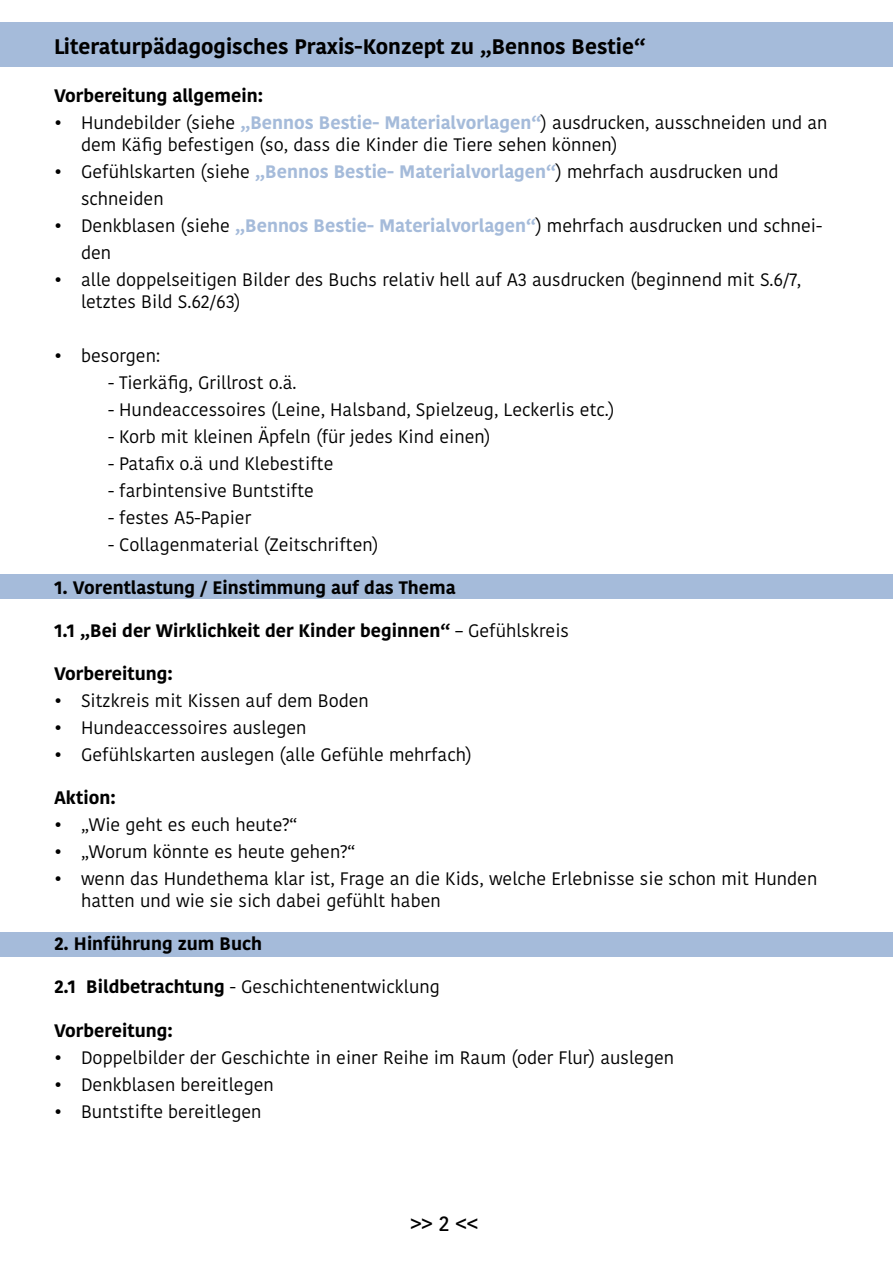
<style>
.page{position:relative;width:893px;height:1263px;background:#fff}
.page>*{position:absolute;margin:0;border:0;box-sizing:border-box;transform-origin:0 0}
.t1{font:700 21px "Kohinoor Devanagari";color:#000}
.t2{font:500 21px "Kohinoor Devanagari";color:#000}
.t3{font:18px/21.6px "Kohinoor Devanagari";color:#000}
.t4{font:700 18px "Kohinoor Devanagari";color:#000}
.s1{font-weight:700;color:#a5bbda}
.s2{font-weight:400}
.s3{font-weight:700}
</style>
<div class="page">
<div style="left:0;top:22px;width:893px;height:45px;background:#a5bbda"></div>
<div style="left:0;top:574px;width:893px;height:24px;background:#a5bbda"></div>
<div style="left:0;top:932px;width:893px;height:25px;background:#a5bbda"></div>
<p class="t1" style="left:54px;top:28px;width:593px">Literaturpädagogisches Praxis-Konzept zu „Bennos Bestie“</p>
<p class="t4" style="left:54px;top:80px;width:211px">Vorbereitung allgemein:</p>
<p class="t3" style="left:81px;top:112px;width:748px;text-indent:-27px">• Hundebilder (siehe <span class="s1">„Bennos Bestie- Materialvorlagen“</span>) ausdrucken, ausschneiden und an dem Käfig befestigen (so, dass die Kinder die Tiere sehen können)</p>
<p class="t3" style="left:81px;top:158px;width:699px;line-height:27px;text-indent:-27px">• Gefühlskarten (siehe <span class="s1">„Bennos Bestie- Materialvorlagen“</span>) mehrfach ausdrucken und schneiden</p>
<p class="t3" style="left:81px;top:212px;width:743px;line-height:27px;text-indent:-27px">• Denkblasen (siehe <span class="s1">„Bennos Bestie- Materialvorlagen“</span>) mehrfach ausdrucken und schnei&shy;den</p>
<p class="t3" style="left:81px;top:269px;width:721px;text-indent:-27px">• alle doppelseitigen Bilder des Buchs relativ hell auf A3 ausdrucken (beginnend mit S.6/7, letztes Bild S.62/63)</p>
<p class="t3" style="left:54px;top:345px;width:108px">• besorgen:</p>
<p class="t3" style="left:108px;top:372px;width:190px">- Tierkäfig, Grillrost o.ä.</p>
<p class="t3" style="left:108px;top:399px;width:508px">- Hundeaccessoires (Leine, Halsband, Spielzeug, Leckerlis etc.)</p>
<p class="t3" style="left:108px;top:426px;width:384px">- Korb mit kleinen Äpfeln (für jedes Kind einen)</p>
<p class="t3" style="left:108px;top:453px;width:227px">- Patafix o.ä und Klebestifte</p>
<p class="t3" style="left:108px;top:480px;width:208px">- farbintensive Buntstifte</p>
<p class="t3" style="left:108px;top:507px;width:145px">- festes A5-Papier</p>
<p class="t3" style="left:108px;top:534px;width:272px">- Collagenmaterial (Zeitschriften)</p>
<p class="t4" style="left:54px;top:571px;width:403px">1. Vorentlastung / Einstimmung auf das Thema</p>
<p class="t4" style="left:54px;top:615px;width:517px">1.1 „Bei der Wirklichkeit der Kinder beginnen“ <span class="s2">– Gefühlskreis</span></p>
<p class="t4" style="left:54px;top:658px;width:120px">Vorbereitung:</p>
<p class="t3" style="left:54px;top:690px;width:316px">• Sitzkreis mit Kissen auf dem Boden</p>
<p class="t3" style="left:54px;top:717px;width:254px">• Hundeaccessoires auslegen</p>
<p class="t3" style="left:54px;top:744px;width:419px">• Gefühlskarten auslegen (alle Gefühle mehrfach)</p>
<p class="t4" style="left:54px;top:782px;width:63px">Aktion:</p>
<p class="t3" style="left:54px;top:814px;width:245px">• „Wie geht es euch heute?“</p>
<p class="t3" style="left:54px;top:841px;width:303px">• „Worum könnte es heute gehen?“</p>
<p class="t3" style="left:81px;top:868px;width:738px;text-indent:-27px">• wenn das Hundethema klar ist, Frage an die Kids, welche Erlebnisse sie schon mit Hunden hatten und wie sie sich dabei gefühlt haben</p>
<p class="t4" style="left:54px;top:928px;width:210px">2. Hinführung zum Buch</p>
<p class="t3" style="left:54px;top:976px;width:387px"><span class="s3">2.1 Bildbetrachtung</span> - Geschichtenentwicklung</p>
<p class="t4" style="left:54px;top:1014px;width:120px">Vorbereitung:</p>
<p class="t3" style="left:54px;top:1047px;width:622px">• Doppelbilder der Geschichte in einer Reihe im Raum (oder Flur) auslegen</p>
<p class="t3" style="left:54px;top:1074px;width:221px">• Denkblasen bereitlegen</p>
<p class="t3" style="left:54px;top:1101px;width:209px">• Buntstifte bereitlegen</p>
<p class="t2" style="left:410px;top:1211px;width:69px">&gt;&gt; 2 &lt;&lt;</p>
</div>
